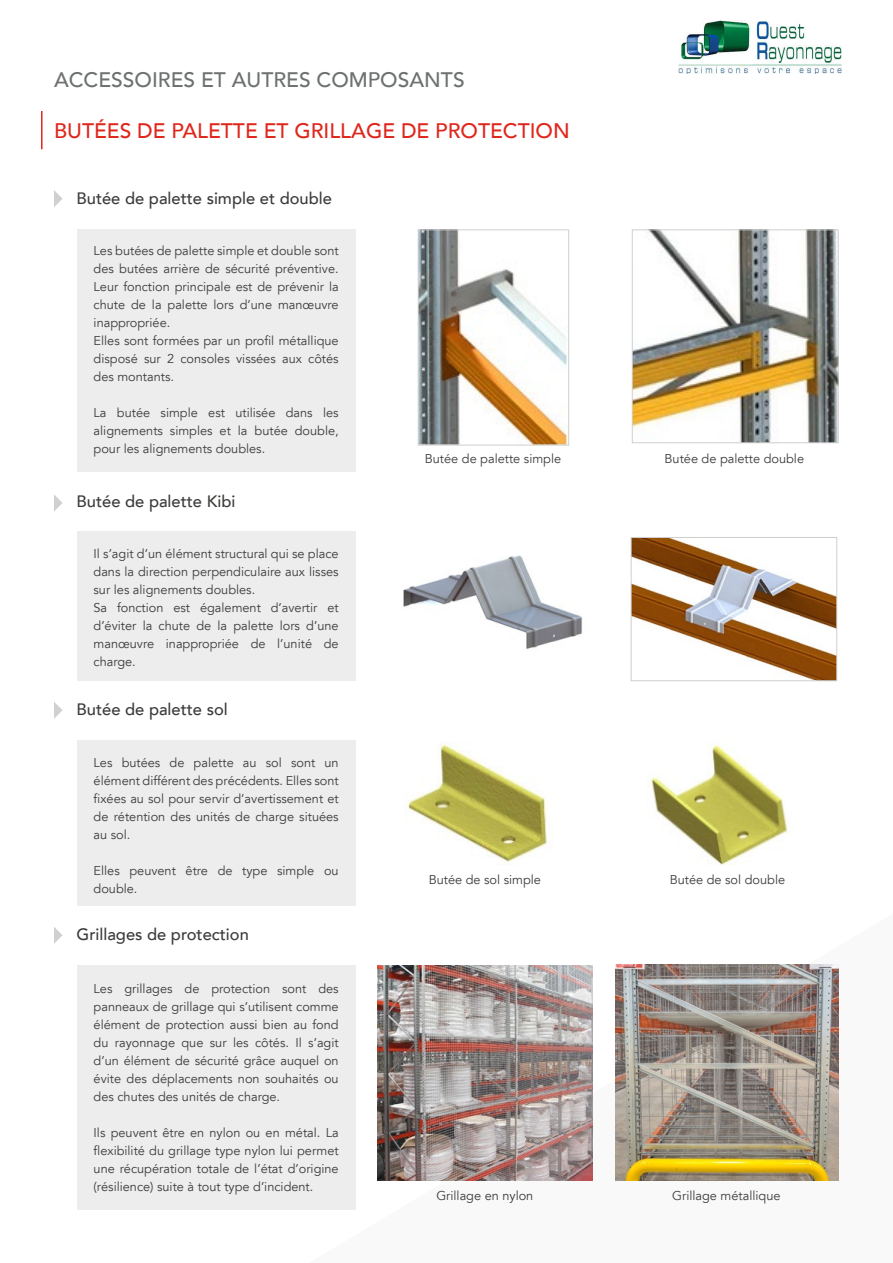
<style>
.page{position:relative;width:893px;height:1263px;background:#fff}
.page>*{position:absolute;margin:0;border:0;box-sizing:border-box;transform-origin:0 0}
.t1{font:500 21px "Avenir LT";color:#df271c}
.t2{font:500 21px "Avenir LT";color:#6e7171}
.t3{font:500 16.5px "Avenir LT";color:#3c3c3b}
.t4{font:12.75px/18px "Avenir LT";color:#3c3c3b;text-align:justify}
</style>
<div class="page">
<svg style="left:287px;top:964px;width:552px;height:246px"></svg>
<hr style="left:41px;top:111px;width:2px;height:38px;background:#df271c">
<svg style="left:54px;top:190px;width:9px;height:17px"></svg>
<div style="left:77px;top:229px;width:278px;height:243px;background:#ededed"></div>
<img style="left:634px;top:231px;width:203px;height:210px">
<div style="left:632px;top:229px;width:207px;height:214px;border:1px solid #d0d0d0"></div>
<img style="left:420px;top:231px;width:147px;height:212px">
<div style="left:418px;top:229px;width:151px;height:216px;border:1px solid #d0d0d0"></div>
<div style="left:77px;top:532px;width:278px;height:149px;background:#ededed"></div>
<img style="left:633px;top:539px;width:202px;height:140px">
<div style="left:631px;top:537px;width:206px;height:144px;border:1px solid #d0d0d0"></div>
<svg style="left:54px;top:702px;width:9px;height:17px"></svg>
<div style="left:77px;top:740px;width:278px;height:166px;background:#ededed"></div>
<img style="left:651px;top:745px;width:138px;height:120px">
<img style="left:407px;top:744px;width:141px;height:119px">
<svg style="left:54px;top:927px;width:9px;height:17px"></svg>
<div style="left:77px;top:965px;width:278px;height:244px;background:#ededed"></div>
<img style="left:616px;top:964px;width:223px;height:216px">
<svg style="left:54px;top:495px;width:8px;height:16px"></svg>
<img style="left:403px;top:555px;width:179px;height:94px">
<img style="left:378px;top:965px;width:214px;height:215px">
<img style="left:679px;top:21px;width:163px;height:53px">
<h1 class="t2" style="left:54px;top:68px;width:412px">ACCESSOIRES ET AUTRES COMPOSANTS</h1>
<h1 class="t1" style="left:54px;top:119px;width:517px">BUTÉES DE PALETTE ET GRILLAGE DE PROTECTION</h1>
<p class="t3" style="left:76px;top:188px;width:257px">Butée de palette simple et double</p>
<p class="t4" style="left:94px;top:242px;width:247px;text-align:left">Les butées de palette simple et double sont des butées arrière de sécurité préventive.<br>Leur fonction principale est de prévenir la chute de la palette lors d’une manœuvre inappropriée.<br>Elles sont formées par un profil métallique disposé sur 2 consoles vissées aux côtés des montants.</p>
<p class="t4" style="left:94px;top:404px;width:247px">La butée simple est utilisée dans les alignements simples et la butée double, pour les alignements doubles.</p>
<p class="t3" style="left:77px;top:492px;width:160px">Butée de palette Kibi</p>
<p class="t4" style="left:94px;top:545px;width:247px;text-align:left">Il s’agit d’un élément structural qui se place dans la direction perpendiculaire aux lisses sur les alignements doubles.<br>Sa fonction est également d’avertir et d’éviter la chute de la palette lors d’une manœuvre inappropriée de l’unité de charge.</p>
<p class="t3" style="left:77px;top:700px;width:153px">Butée de palette sol</p>
<p class="t4" style="left:94px;top:753px;width:247px">Les butées de palette au sol sont un élément différent des précédents. Elles sont fixées au sol pour servir d’avertissement et de rétention des unités de charge situées au sol.</p>
<p class="t4" style="left:94px;top:861px;width:247px">Elles peuvent être de type simple ou double.</p>
<p class="t3" style="left:77px;top:925px;width:174px">Grillages de protection</p>
<p class="t4" style="left:94px;top:980px;width:247px">Les grillages de protection sont des panneaux de grillage qui s’utilisent comme élément de protection aussi bien au fond du rayonnage que sur les côtés. Il s’agit d’un élément de sécurité grâce auquel on évite des déplacements non souhaités ou des chutes des unités de charge.</p>
<p class="t4" style="left:94px;top:1124px;width:247px">Ils peuvent être en nylon ou en métal. La flexibilité du grillage type nylon lui permet une récupération totale de l’état d’origine (résilience) suite à tout type d’incident.</p>
<p class="t4" style="left:425px;top:450px;width:138px">Butée de palette simple</p>
<p class="t4" style="left:664px;top:450px;width:141px">Butée de palette double</p>
<p class="t4" style="left:429px;top:871px;width:114px">Butée de sol simple</p>
<p class="t4" style="left:670px;top:871px;width:117px">Butée de sol double</p>
<p class="t4" style="left:436px;top:1187px;width:99px">Grillage en nylon</p>
<p class="t4" style="left:672px;top:1187px;width:110px">Grillage métallique</p>
</div>
